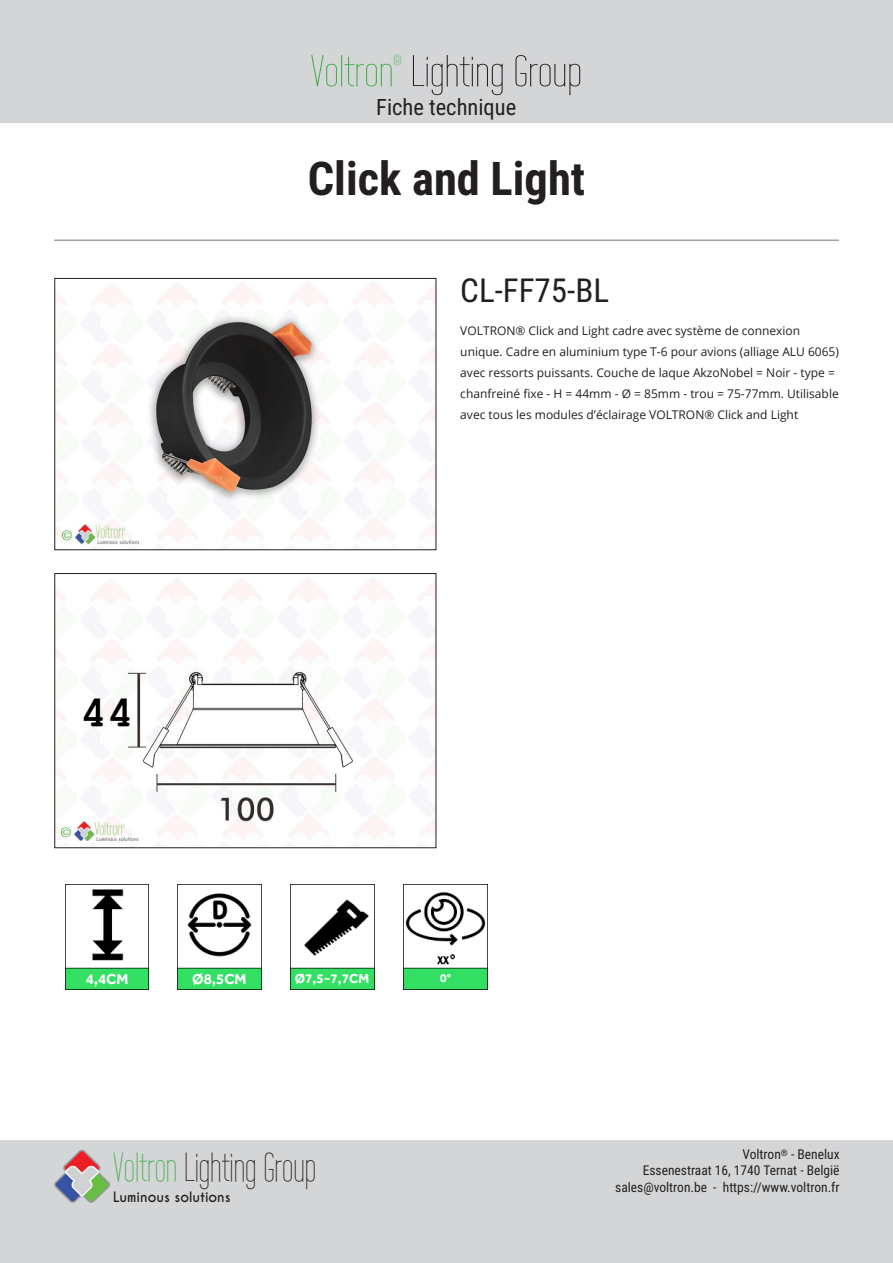
<style>
.page{position:relative;width:893px;height:1263px;background:#fff}
.page>*{position:absolute;margin:0;border:0;box-sizing:border-box;transform-origin:0 0}
.t1{font:700 46.5px "Roboto Condensed";color:#231f20}
.t2{font:43.5px "Wire One";color:#231f20;scale:1.2 1}
.t3{font:40.5px "Wire One";color:#231f20}
.t4{font:33px "Roboto Condensed";color:#231f20}
.t5{font:22.5px "Roboto Condensed";color:#231f20}
.t6{font:700 15px "Effra";color:#fff}
.t7{font:15px "Wire One";color:#40ae49;scale:1.2 1}
.t8{font:13.5px/16.5px "Roboto Condensed";color:#231f20;text-align:right}
.t9{font:700 13.5px "Caviar Dreams";color:#231f20}
.t10{font:700 13.5px "Effra";color:#fff}
.t11{font:12px/21px "Open Sans";color:#231f20}
.t12{font:700 12px "Effra";color:#fff}
.s1{color:#40ae49}
</style>
<div class="page">
<div style="left:0;top:1141px;width:893px;height:122px;background:#d4d5d7"></div>
<img style="left:55px;top:1150px;width:54px;height:53px">
<div style="left:0;top:0;width:893px;height:122px;background:#d4d5d7"></div>
<hr style="left:54px;top:239px;width:785px;height:2px;background:#a0a1a5">
<img style="left:56px;top:283px;width:378px;height:265px">
<div style="left:54px;top:278px;width:382px;height:272px;border:1px solid #231f20"></div>
<img style="left:65px;top:884px;width:84px;height:105px">
<img style="left:291px;top:884px;width:83px;height:105px">
<img style="left:404px;top:884px;width:83px;height:105px">
<img style="left:178px;top:884px;width:83px;height:105px">
<img style="left:56px;top:579px;width:378px;height:267px">
<div style="left:54px;top:573px;width:382px;height:275px;border:1px solid #231f20"></div>
<p class="t7" style="left:394px;top:52px;width:8px">®</p>
<h3 class="t5" style="left:376px;top:91px;width:142px">Fiche technique</h3>
<h2 class="t2" style="left:311px;top:47px;width:228px"><span class="s1">Voltron</span> Lighting Group</h2>
<h1 class="t1" style="left:308px;top:146px;width:279px">Click and Light</h1>
<h3 class="t4" style="left:460px;top:268px;width:150px">CL-FF75-BL</h3>
<p class="t11" style="left:460px;top:320px;width:380px">VOLTRON® Click and Light cadre avec système de connexion unique. Cadre en aluminium type T-6 pour avions (alliage ALU 6065) avec ressorts puissants. Couche de laque AkzoNobel = Noir - type = chanfreiné fixe - H = 44mm - Ø = 85mm - trou = 75-77mm. Utilisable avec tous les modules d’éclairage VOLTRON® Click and Light</p>
<p class="t6" style="left:86px;top:969px;width:44px">4,4CM</p>
<p class="t6" style="left:192px;top:969px;width:56px">Ø8,5CM</p>
<p class="t10" style="left:295px;top:970px;width:76px">Ø7,5~7,7CM</p>
<p class="t12" style="left:440px;top:970px;width:12px">0°</p>
<h3 class="t3" style="left:113px;top:1145px;width:204px"><span class="s1">Voltron</span> Lighting Group</h3>
<p class="t9" style="left:113px;top:1189px;width:119px">Luminous solutions</p>
<p class="t8" style="left:615px;top:1145px;width:226px">Voltron<sup>®</sup> - Benelux<br>Essenestraat 16, 1740 Ternat - België sales@voltron.be - https://www.voltron.fr</p>
</div>
